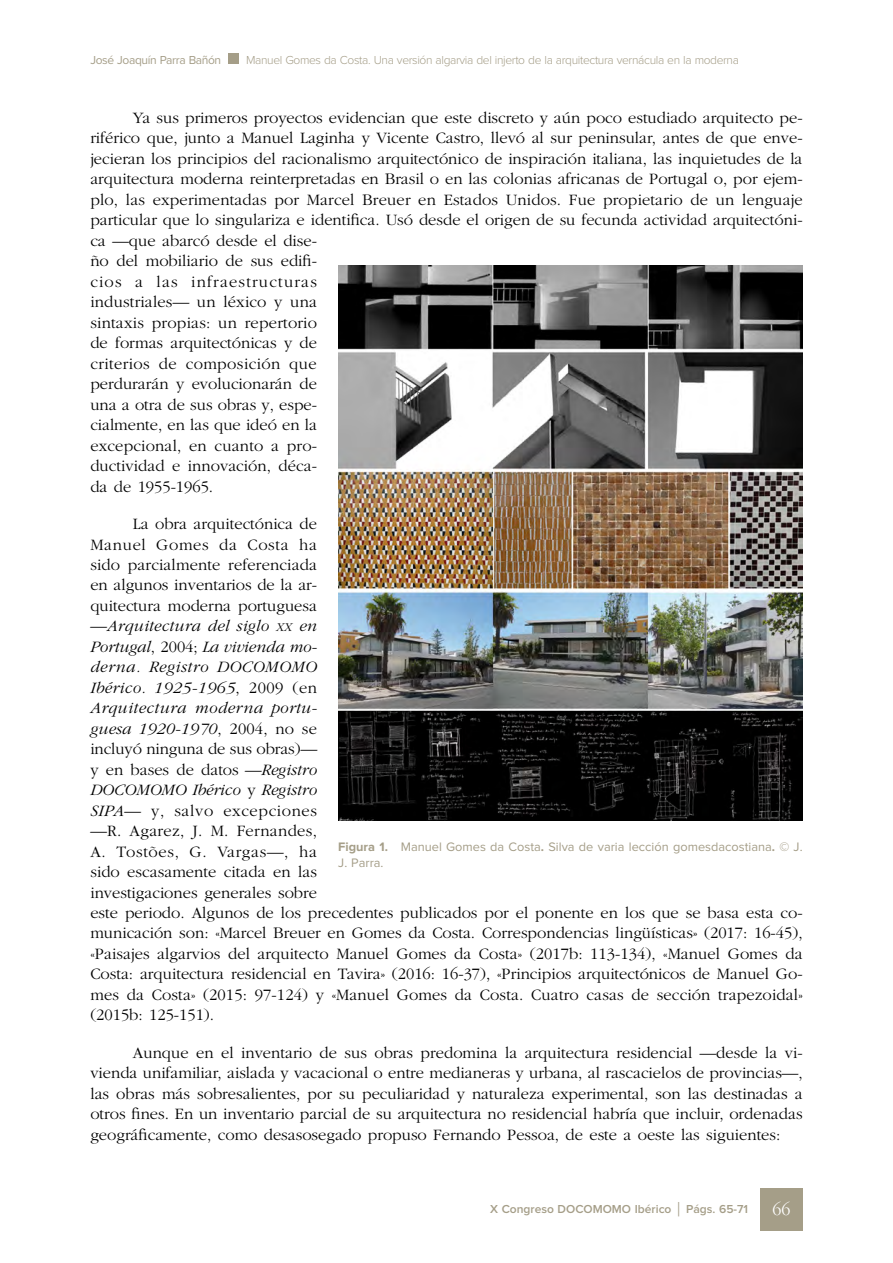
<style>
.page{position:relative;width:893px;height:1263px;background:#fff}
.page>*{position:absolute;margin:0;border:0;box-sizing:border-box;transform-origin:0 0}
.t1{font:300 18px "Garamond";color:#fff}
._08-TEX_GENERAL{font:300 16.5px/20.4px "Garamond";color:#000}
._09-pie_figura{font:12.75px/15.8px "Proxima Nova";color:#a59e88}
.t2{font:300 12px "Proxima Nova";letter-spacing:-.03em;color:#a59e88}
.t3{font:600 12px "Proxima Nova";color:#a59e88}
.t4{font:12px "Proxima Nova";letter-spacing:-.03em;color:#a59e88}
.s1{font-style:italic}
.s2{font-style:italic;font-size:12.3px}
.s3{font-weight:700}
.s4{font-size:20.4px}
</style>
<div class="page">
<div style="left:228px;top:53px;width:11px;height:11px;background:#a59e88"></div>
<div style="left:760px;top:1188px;width:43px;height:42px;background:#a59e88"></div>
<img style="left:338px;top:265px;width:465px;height:555px">
<p class="t4" style="left:90px;top:54px;width:132px">José Joaquín Parra Bañón</p>
<p class="t2" style="left:246px;top:54px;width:494px">Manuel Gomes da Costa. Una versión algarvia del injerto de la arquitectura vernácula en la moderna</p>
<p class="_08-TEX_GENERAL" style="left:90px;top:108px;width:714px;text-indent:43px">Ya sus primeros proyectos evidencian que este discreto y aún poco estudiado arquitecto pe&shy;riférico que, junto a Manuel Laginha y Vicente Castro, llevó al sur peninsular, antes de que enve&shy;jecieran los principios del racionalismo arquitectónico de inspiración italiana, las inquietudes de la arquitectura moderna reinterpretadas en Brasil o en las colonias africanas de Portugal o, por ejem&shy;plo, las experimentadas por Marcel Breuer en Estados Unidos. Fue propietario de un lenguaje particular que lo singulariza e identifica. Usó desde el origen de su fecunda actividad arquitectóni&shy;ca —que abarcó desde el dise-<br>ño del mobiliario de sus edifi-<br>cios a las infraestructuras<br>industriales— un léxico y una<br>sintaxis propias: un repertorio<br>de formas arquitectónicas y de<br>criterios de composición que<br>perdurarán y evolucionarán de<br>una a otra de sus obras y, espe-<br>cialmente, en las que ideó en la<br>excepcional, en cuanto a pro-<br>ductividad e innovación, déca-<br>da de 1955-1965.</p>
<p class="_08-TEX_GENERAL" style="left:90px;top:514px;width:714px;text-indent:43px">La obra arquitectónica de<br>Manuel Gomes da Costa ha<br>sido parcialmente referenciada<br>en algunos inventarios de la ar-<br>quitectura moderna portuguesa<br>—<span class="s1">Arquitectura del siglo</span> <span class="s2">xx</span> <span class="s1">en<br>Portugal</span>, 2004; <span class="s1">La vivienda mo-<br>derna. Registro DOCOMOMO<br>Ibérico. 1925-1965</span>, 2009 (en<br><span class="s1">Arquitectura moderna portu-<br>guesa 1920-1970</span>, 2004, no se<br>incluyó ninguna de sus obras)—<br>y en bases de datos —<span class="s1">Registro<br>DOCOMOMO Ibérico</span> y <span class="s1">Registro<br>SIPA</span>— y, salvo excepciones<br>—R. Agarez, J. M. Fernandes,<br>A. Tostões, G. Vargas—, ha<br>sido escasamente citada en las<br>investigaciones generales sobre<br>este periodo. Algunos de los precedentes publicados por el ponente en los que se basa esta co&shy;municación son: «Marcel Breuer en Gomes da Costa. Correspondencias lingüísticas» (2017: 16-45), «Paisajes algarvios del arquitecto Manuel Gomes da Costa» (2017b: 113-134), «Manuel Gomes da Costa: arquitectura residencial en Tavira» (2016: 16-37), «Principios arquitectónicos de Manuel Go&shy;mes da Costa» (2015: 97-124) y «Manuel Gomes da Costa. Cuatro casas de sección trapezoidal» (2015b: 125-151).</p>
<p class="_08-TEX_GENERAL" style="left:90px;top:1043px;width:714px;text-align:justify;text-indent:43px">Aunque en el inventario de sus obras predomina la arquitectura residencial —desde la vi&shy;vienda unifamiliar, aislada y vacacional o entre medianeras y urbana, al rascacielos de provincias—, las obras más sobresalientes, por su peculiaridad y naturaleza experimental, son las destinadas a otros fines. En un inventario parcial de su arquitectura no residencial habría que incluir, ordenadas geográficamente, como desasosegado propuso Fernando Pessoa, de este a oeste las siguientes:</p>
<p class="_09-pie_figura" style="left:338px;top:840px;width:466px"><span class="s3">Figura 1.</span> Manuel Gomes da Costa<span class="s3">.</span> Silva de varia lección gomesdacostiana<span class="s3">.</span> © J.<br>J. Parra.</p>
<p class="t3" style="left:490px;top:1204px;width:260px">X Congreso DOCOMOMO Ibérico <span class="s4">|</span> Págs. 65-71</p>
<p class="t1" style="left:772px;top:1199px;width:19px">66</p>
</div>
